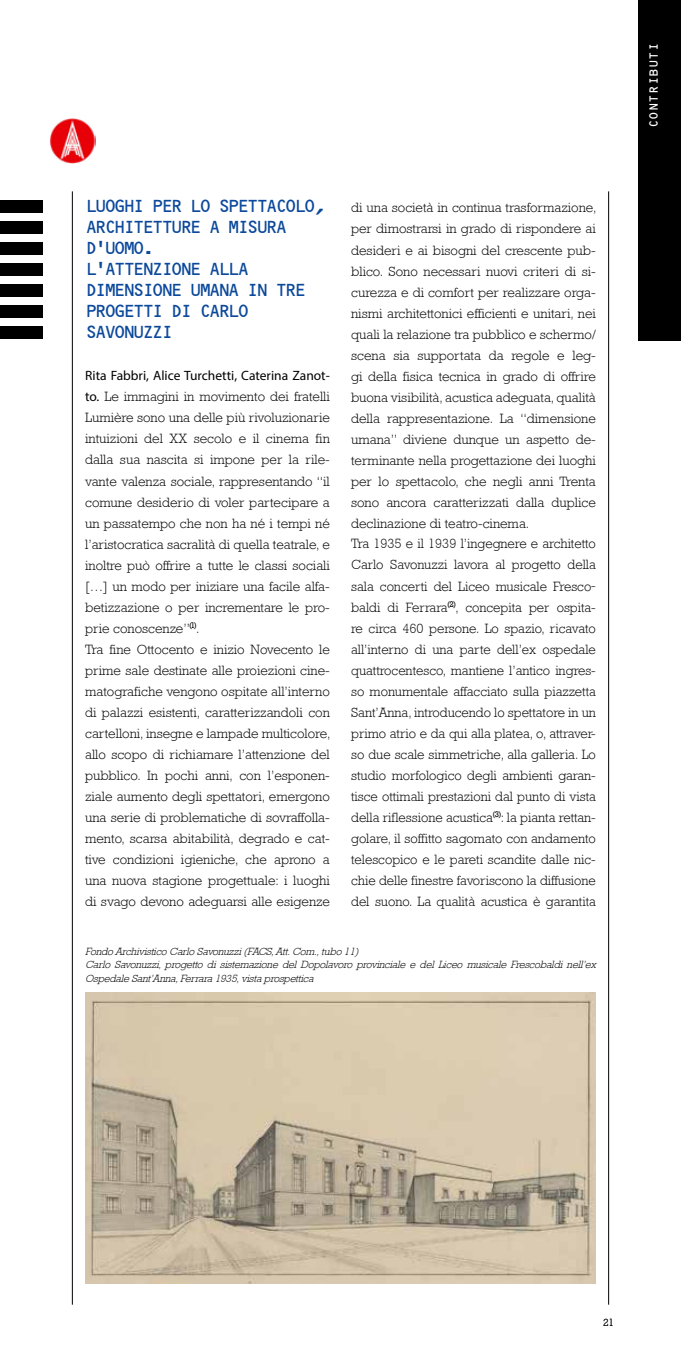
<style>
.page{position:relative;width:681px;height:1361px;background:#fff}
.page>*{position:absolute;margin:0;border:0;box-sizing:border-box;transform-origin:0 0}
.t1{font:21px/21px "OCRB10 Pitch BT";letter-spacing:-.15em;color:#0c499c}
.t2{font:14.25px "OCRB10 Pitch BT";color:#fff}
.t3{font:300 13.5px/21px "Rockwell";color:#000}
.t4{font:13.5px "Myriad Pro";color:#000}
.t5{font:italic 300 10.5px/13.5px "Rockwell";color:#000}
.t6{font:300 10.5px "Rockwell";color:#000}
.s1{font-family:"Myriad Pro";font-weight:400}
</style>
<div class="page">
<div style="left:638px;top:0;width:42px;height:340px;background:#000"></div>
<hr style="left:608px;top:191px;width:1px;height:1113px;background:#000">
<hr style="left:72px;top:191px;width:1px;height:1113px;background:#000">
<img style="left:85px;top:993px;width:510px;height:290px">
<img style="left:50px;top:118px;width:45px;height:45px">
<div style="left:0;top:242px;width:43px;height:12px;background:#000"></div>
<div style="left:0;top:263px;width:43px;height:12px;background:#000"></div>
<div style="left:0;top:284px;width:43px;height:12px;background:#000"></div>
<div style="left:0;top:305px;width:43px;height:12px;background:#000"></div>
<div style="left:0;top:200px;width:43px;height:12px;background:#000"></div>
<div style="left:0;top:221px;width:43px;height:12px;background:#000"></div>
<div style="left:0;top:326px;width:43px;height:12px;background:#000"></div>
<h1 class="t1" style="left:85px;top:197px;width:242px">LUOGHI PER LO SPETTACOLO,<br>ARCHITETTURE A MISURA<br>D’UOMO.<br>L’ATTENZIONE ALLA<br>DIMENSIONE UMANA IN TRE<br>PROGETTI DI CARLO<br>SAVONUZZI</h1>
<p class="t4" style="left:85px;top:367px;width:246px">Rita Fabbri, Alice Turchetti, Caterina Zanot-</p>
<p class="t3" style="left:85px;top:386px;width:247px"><span class="s1">to.</span> Le immagini in movimento dei fratelli Lumière sono una delle più rivoluzionarie intuizioni del XX secolo e il cinema fin dalla sua nascita si impone per la rile&shy;vante valenza sociale, rappresentando “il comune desiderio di voler partecipare a un passatempo che non ha né i tempi né l’aristocratica sacralità di quella teatrale, e inoltre può offrire a tutte le classi sociali […] un modo per iniziare una facile alfa&shy;betizzazione o per incrementare le pro&shy;prie conoscenze”<sup>(1)</sup>.<br>Tra fine Ottocento e inizio Novecento le prime sale destinate alle proiezioni cine&shy;matografiche vengono ospitate all’interno di palazzi esistenti, caratterizzandoli con cartelloni, insegne e lampade multicolore, allo scopo di richiamare l’attenzione del pubblico. In pochi anni, con l’esponen&shy;ziale aumento degli spettatori, emergono una serie di problematiche di sovraffolla&shy;mento, scarsa abitabilità, degrado e cat&shy;tive condizioni igieniche, che aprono a una nuova stagione progettuale: i luoghi di svago devono adeguarsi alle esigenze</p>
<p class="t3" style="left:351px;top:197px;width:247px">di una società in continua trasformazione, per dimostrarsi in grado di rispondere ai desideri e ai bisogni del crescente pub&shy;blico. Sono necessari nuovi criteri di si&shy;curezza e di comfort per realizzare orga&shy;nismi architettonici efficienti e unitari, nei quali la relazione tra pubblico e schermo/ scena sia supportata da regole e leg&shy;gi della fisica tecnica in grado di offrire buona visibilità, acustica adeguata, qualità della rappresentazione. La “dimensione umana” diviene dunque un aspetto de&shy;terminante nella progettazione dei luoghi per lo spettacolo, che negli anni Trenta sono ancora caratterizzati dalla duplice declinazione di teatro-cinema.<br>Tra 1935 e il 1939 l’ingegnere e architetto Carlo Savonuzzi lavora al progetto della sala concerti del Liceo musicale Fresco&shy;baldi di Ferrara<sup>(2)</sup>, concepita per ospita&shy;re circa 460 persone. Lo spazio, ricavato all’interno di una parte dell’ex ospedale quattrocentesco, mantiene l’antico ingres&shy;so monumentale affacciato sulla piazzetta Sant’Anna, introducendo lo spettatore in un primo atrio e da qui alla platea, o, attraver&shy;so due scale simmetriche, alla galleria. Lo studio morfologico degli ambienti garan&shy;tisce ottimali prestazioni dal punto di vista della riflessione acustica<sup>(3)</sup>: la pianta rettan&shy;golare, il soffitto sagomato con andamento telescopico e le pareti scandite dalle nic&shy;chie delle finestre favoriscono la diffusione del suono. La qualità acustica è garantita</p>
<p class="t5" style="left:85px;top:944px;width:515px">FondoArchivisticoCarloSavonuzzi(FACS,Att.Com.,tubo11)<br>Carlo Savonuzzi, p rogetto di sistemazione del Dop olavoro p rovinciale e del Liceo musicale Frescobaldi nell’ex<br>Osp edaleSant’Anna,Ferrara1935,vistap rosp ettica</p>
<p class="t2" style="left:647px;top:128px;width:87px;rotate:-90deg">CONTRIBUTI</p>
<p class="t6" style="left:602px;top:1316px;width:13px">21</p>
</div>
